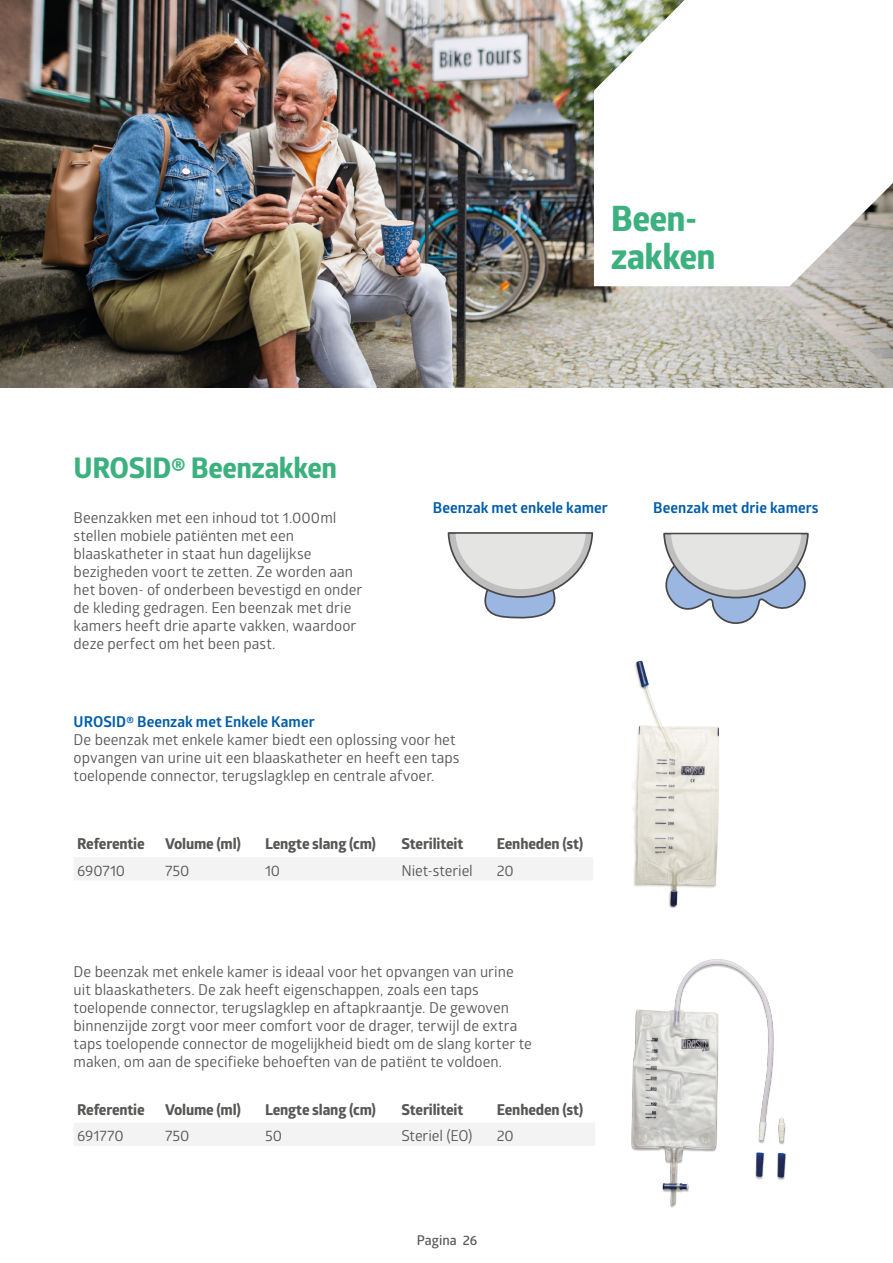
<style>
.page{position:relative;width:893px;height:1263px;background:#fff}
.page>*{position:absolute;margin:0;border:0;box-sizing:border-box;transform-origin:0 0}
.MEDLINE_-_Headline__L{font:700 34.95px/38.7px "Globerx";letter-spacing:-.015em;color:#3cb17f}
.MEDLINE_-_Headline__L-2{font:700 28.5px "Globerx";letter-spacing:-.015em;color:#3cb17f}
.MEDLINE_-_Intro_Text{font:15px/18px "Glober";color:#575756}
.MEDLINE_-_Line_Listing_Headers{font:700 15px "Globerx";letter-spacing:-.01em;color:#575756}
.MEDLINE_-_Line_Listing{font:15px "Glober";letter-spacing:-.005em;color:#575756}
.MEDLINE_-_Intro_Text-2{font:700 15px "Glober";letter-spacing:.005em;color:#005da9}
.t1{font:600 13.5px "Glober";letter-spacing:.005em;color:#575756}
.s1{font-weight:700;color:#005da9}
</style>
<div class="page">
<img style="left:0;top:0;width:893px;height:388px">
<svg style="left:594px;top:0;width:299px;height:286px"></svg>
<svg style="left:663px;top:532px;width:146px;height:92px"></svg>
<svg style="left:447px;top:532px;width:147px;height:87px"></svg>
<div style="left:74px;top:857px;width:519px;height:23px;background:#f3f3f3"></div>
<div style="left:74px;top:1123px;width:521px;height:23px;background:#f3f3f3"></div>
<img style="left:632px;top:660px;width:87px;height:248px">
<img style="left:631px;top:959px;width:155px;height:249px">
<p class="MEDLINE_-_Headline__L" style="left:611px;top:198px;width:106px">Been&shy;zakken</p>
<p class="MEDLINE_-_Headline__L-2" style="left:74px;top:447px;width:265px">UROSID® Beenzakken</p>
<p class="MEDLINE_-_Intro_Text" style="left:74px;top:508px;width:290px">Beenzakken met een inhoud tot 1.000ml stellen mobiele patiënten met een blaaskatheter in staat hun dagelijkse bezigheden voort te zetten. Ze worden aan het boven- of onderbeen bevestigd en onder de kleding gedragen. Een beenzak met drie kamers heeft drie aparte vakken, waardoor deze perfect om het been past.</p>
<p class="MEDLINE_-_Intro_Text-2" style="left:433px;top:497px;width:177px">Beenzak met enkele kamer</p>
<p class="MEDLINE_-_Intro_Text-2" style="left:653px;top:497px;width:167px">Beenzak met drie kamers</p>
<p class="MEDLINE_-_Intro_Text" style="left:74px;top:712px;width:387px"><span class="s1">UROSID® Beenzak met Enkele Kamer<br></span>De beenzak met enkele kamer biedt een oplossing voor het opvangen van urine uit een blaaskatheter en heeft een taps toelopende connector, terugslagklep en centrale afvoer.</p>
<p class="MEDLINE_-_Line_Listing_Headers" style="left:77px;top:833px;width:69px">Referentie</p>
<p class="MEDLINE_-_Line_Listing_Headers" style="left:165px;top:833px;width:77px">Volume (ml)</p>
<p class="MEDLINE_-_Line_Listing_Headers" style="left:265px;top:833px;width:113px">Lengte slang (cm)</p>
<p class="MEDLINE_-_Line_Listing_Headers" style="left:401px;top:833px;width:63px">Steriliteit</p>
<p class="MEDLINE_-_Line_Listing_Headers" style="left:497px;top:833px;width:88px">Eenheden (st)</p>
<p class="MEDLINE_-_Line_Listing" style="left:77px;top:860px;width:50px">690710</p>
<p class="MEDLINE_-_Line_Listing" style="left:165px;top:860px;width:26px">750</p>
<p class="MEDLINE_-_Line_Listing" style="left:265px;top:860px;width:17px">10</p>
<p class="MEDLINE_-_Line_Listing" style="left:401px;top:860px;width:73px">Niet-steriel</p>
<p class="MEDLINE_-_Line_Listing" style="left:497px;top:860px;width:19px">20</p>
<p class="MEDLINE_-_Intro_Text" style="left:74px;top:962px;width:460px">De beenzak met enkele kamer is ideaal voor het opvangen van urine uit blaaskatheters. De zak heeft eigenschappen, zoals een taps toelopende connector, terugslagklep en aftapkraantje. De gewoven binnenzijde zorgt voor meer comfort voor de drager, terwijl de extra taps toelopende connector de mogelijkheid biedt om de slang korter te maken, om aan de specifieke behoeften van de patiënt te voldoen.</p>
<p class="MEDLINE_-_Line_Listing_Headers" style="left:77px;top:1099px;width:69px">Referentie</p>
<p class="MEDLINE_-_Line_Listing_Headers" style="left:165px;top:1099px;width:77px">Volume (ml)</p>
<p class="MEDLINE_-_Line_Listing_Headers" style="left:265px;top:1099px;width:113px">Lengte slang (cm)</p>
<p class="MEDLINE_-_Line_Listing_Headers" style="left:401px;top:1099px;width:63px">Steriliteit</p>
<p class="MEDLINE_-_Line_Listing_Headers" style="left:497px;top:1099px;width:88px">Eenheden (st)</p>
<p class="MEDLINE_-_Line_Listing" style="left:77px;top:1125px;width:48px">691770</p>
<p class="MEDLINE_-_Line_Listing" style="left:165px;top:1125px;width:26px">750</p>
<p class="MEDLINE_-_Line_Listing" style="left:265px;top:1125px;width:19px">50</p>
<p class="MEDLINE_-_Line_Listing" style="left:401px;top:1125px;width:72px">Steriel (EO)</p>
<p class="MEDLINE_-_Line_Listing" style="left:497px;top:1125px;width:19px">20</p>
<p class="t1" style="left:417px;top:1230px;width:62px">Pagina 26</p>
</div>
